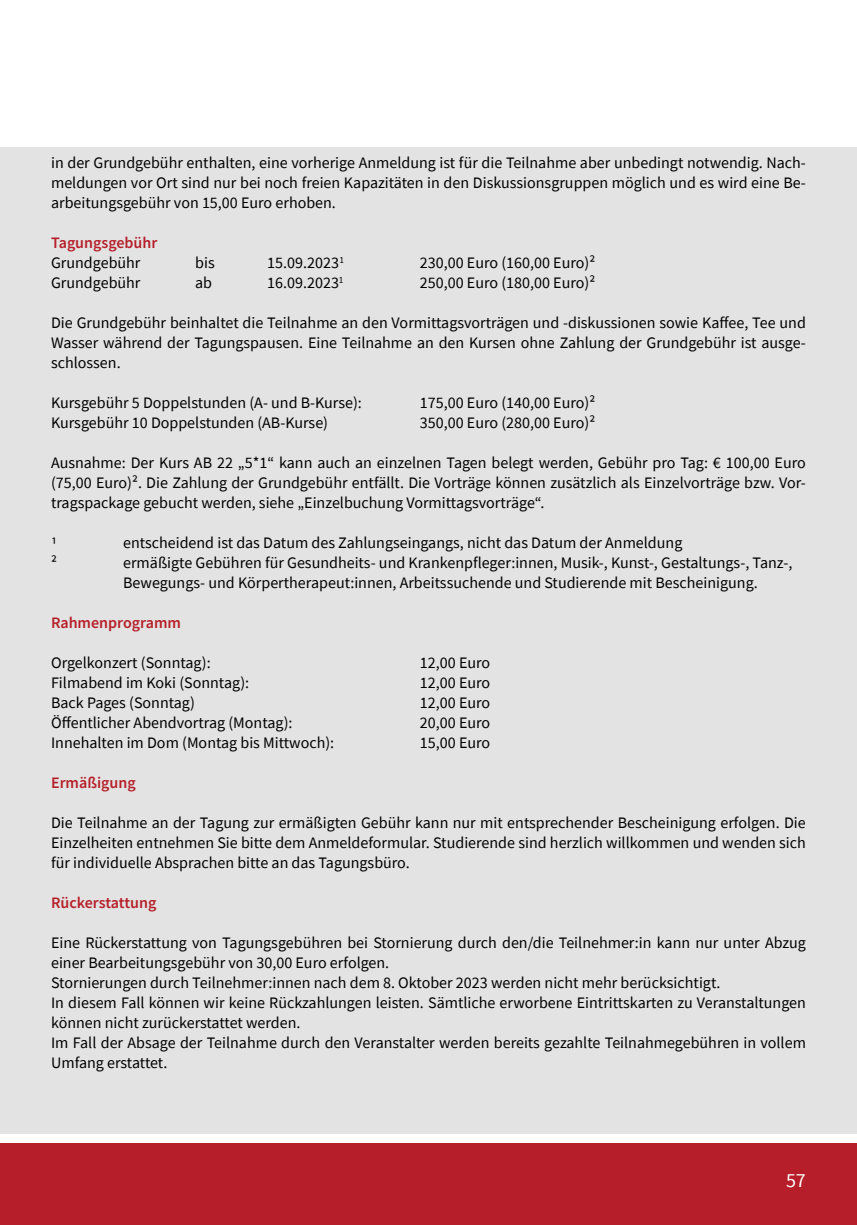
<style>
.page{position:relative;width:857px;height:1225px;background:#fff}
.page>*{position:absolute;margin:0;border:0;box-sizing:border-box;transform-origin:0 0}
.t1{font:20px "Source Sans Pro";color:#fff}
.t2{font:16px/20px "Source Sans Pro";color:#000}
.t3{font:600 16px "Source Sans Pro";color:#b61f29}
</style>
<div class="page">
<div style="left:0;top:147px;width:856px;height:987px;background:#e3e3e3"></div>
<div style="left:0;top:1143px;width:856px;height:82px;background:#b61f29"></div>
<p class="t2" style="left:51px;top:152px;width:756px;text-align:justify">in der Grundgebühr enthalten, eine vorherige Anmeldung ist für die Teilnahme aber unbedingt notwendig. Nach&shy;meldungen vor Ort sind nur bei noch freien Kapazitäten in den Diskussionsgruppen möglich und es wird eine Be&shy;arbeitungsgebühr von 15,00 Euro erhoben.</p>
<p class="t3" style="left:51px;top:232px;width:108px">Tagungsgebühr</p>
<p class="t2" style="left:51px;top:252px;width:91px">Grundgebühr</p>
<p class="t2" style="left:195px;top:252px;width:21px">bis</p>
<p class="t2" style="left:267px;top:252px;width:78px">15.09.2023<sup>1</sup></p>
<p class="t2" style="left:51px;top:272px;width:91px">Grundgebühr</p>
<p class="t2" style="left:195px;top:272px;width:18px">ab</p>
<p class="t2" style="left:267px;top:272px;width:78px">16.09.2023<sup>1</sup></p>
<p class="t2" style="left:51px;top:312px;width:756px;text-align:justify">Die Grundgebühr beinhaltet die Teilnahme an den Vormittagsvorträgen und -diskussionen sowie Kaffee, Tee und Wasser während der Tagungspausen. Eine Teilnahme an den Kursen ohne Zahlung der Grundgebühr ist ausge&shy;schlossen.</p>
<p class="t2" style="left:51px;top:392px;width:312px">Kursgebühr 5 Doppelstunden (A- und B-Kurse):<br>Kursgebühr 10 Doppelstunden (AB-Kurse)</p>
<p class="t2" style="left:51px;top:452px;width:756px;text-align:justify">Ausnahme: Der Kurs AB 22 „5*1“ kann auch an einzelnen Tagen belegt werden, Gebühr pro Tag: € 100,00 Euro (75,00 Euro)². Die Zahlung der Grundgebühr entfällt. Die Vorträge können zusätzlich als Einzelvorträge bzw. Vor&shy;tragspackage gebucht werden, siehe „Einzelbuchung Vormittagsvorträge“.</p>
<p class="t2" style="left:51px;top:532px;width:7px">1</p>
<p class="t2" style="left:123px;top:532px;width:560px">entscheidend ist das Datum des Zahlungseingangs, nicht das Datum der Anmeldung</p>
<p class="t2" style="left:51px;top:552px;width:7px">²</p>
<p class="t2" style="left:123px;top:552px;width:670px">ermäßigte Gebühren für Gesundheits- und Krankenpfleger:innen, Musik-, Kunst-, Gestaltungs-, Tanz-,<br>Bewegungs- und Körpertherapeut:innen, Arbeitssuchende und Studierende mit Bescheinigung.</p>
<p class="t3" style="left:51px;top:612px;width:131px">Rahmenprogramm</p>
<p class="t2" style="left:51px;top:652px;width:284px">Orgelkonzert (Sonntag):<br>Filmabend im Koki (Sonntag):<br>Back Pages (Sonntag)<br>Öffentlicher Abendvortrag (Montag):<br>Innehalten im Dom (Montag bis Mittwoch):</p>
<p class="t3" style="left:51px;top:772px;width:86px">Ermäßigung</p>
<p class="t2" style="left:51px;top:812px;width:756px;text-align:justify">Die Teilnahme an der Tagung zur ermäßigten Gebühr kann nur mit entsprechender Bescheinigung erfolgen. Die Einzelheiten entnehmen Sie bitte dem Anmeldeformular. Studierende sind herzlich willkommen und wenden sich für individuelle Absprachen bitte an das Tagungsbüro.</p>
<p class="t3" style="left:51px;top:892px;width:107px">Rückerstattung</p>
<p class="t2" style="left:51px;top:932px;width:756px">Eine Rückerstattung von Tagungsgebühren bei Stornierung durch den/die Teilnehmer:in kann nur unter Abzug einer Bearbeitungsgebühr von 30,00 Euro erfolgen.<br>Stornierungen durch Teilnehmer:innen nach dem 8. Oktober 2023 werden nicht mehr berücksichtigt.<br>In diesem Fall können wir keine Rückzahlungen leisten. Sämtliche erworbene Eintrittskarten zu Veranstaltungen können nicht zurückerstattet werden.<br>Im Fall der Absage der Teilnahme durch den Veranstalter werden bereits gezahlte Teilnahmegebühren in vollem Umfang erstattet.</p>
<p class="t2" style="left:420px;top:252px;width:177px">230,00 Euro (160,00 Euro)²<br>250,00 Euro (180,00 Euro)²</p>
<p class="t2" style="left:420px;top:392px;width:177px">175,00 Euro (140,00 Euro)²<br>350,00 Euro (280,00 Euro)²</p>
<p class="t2" style="left:420px;top:652px;width:72px;text-align:justify">12,00 Euro 12,00 Euro 12,00 Euro 20,00 Euro 15,00 Euro</p>
<p class="t1" style="left:785px;top:1167px;width:21px">57</p>
</div>
